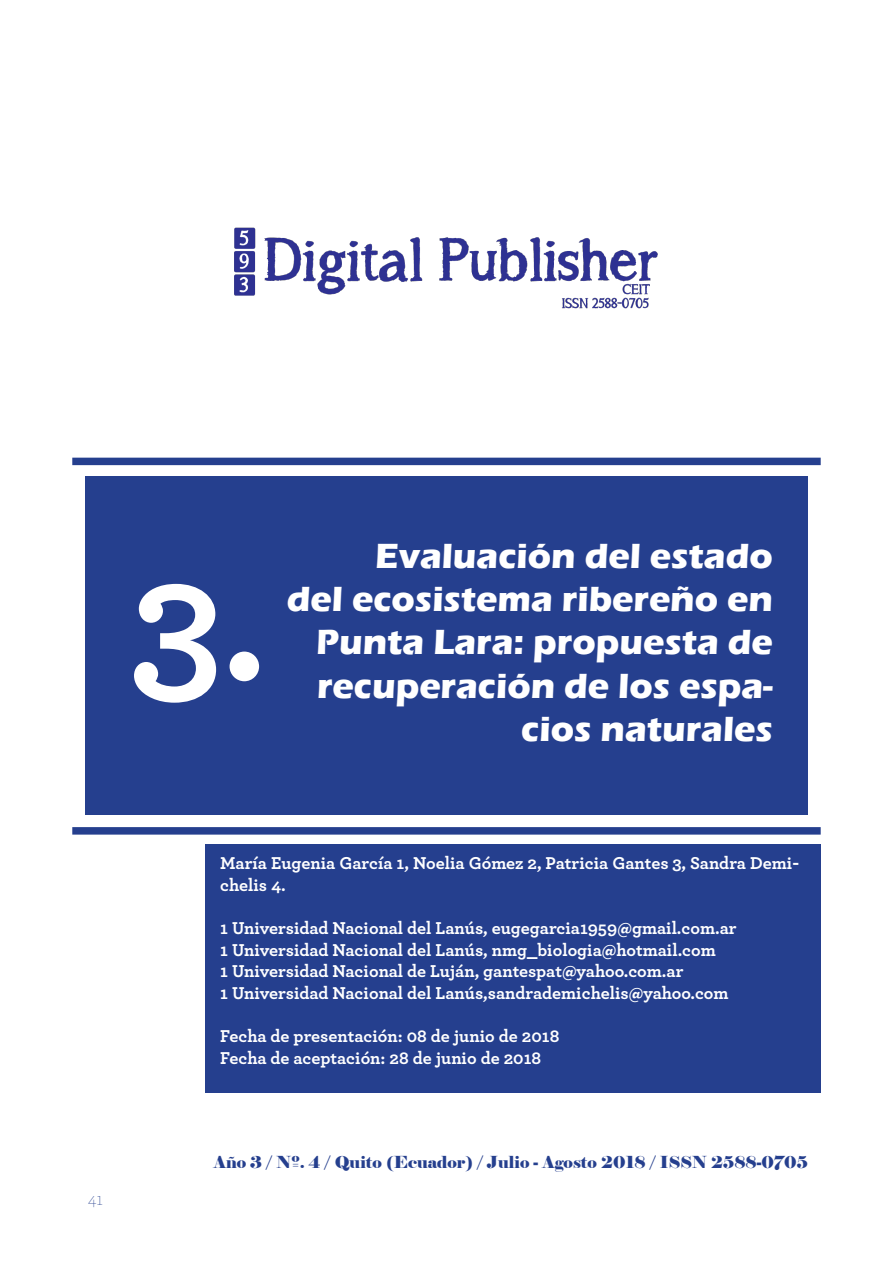
<style>
.page{position:relative;width:893px;height:1263px;background:#fff}
.page>*{position:absolute;margin:0;border:0;box-sizing:border-box;transform-origin:0 0}
.t1{font:700 180px "Archer";color:#fff}
.t2{font:700 36px/43.2px "Eras ITC";color:#fff;text-align:right}
.t3{font:700 18px/21.6px "Archer";color:#fff}
.t4{font:200 18px "Archer";color:#253f8e}
.t5{font:16.5px "Elephant";color:#253f8e}
</style>
<div class="page">
<div style="left:85px;top:476px;width:723px;height:338px;background:#253f8e"></div>
<div style="left:206px;top:844px;width:615px;height:249px;background:#253f8e"></div>
<div style="left:72px;top:458px;width:749px;height:7px;background:#253f8e"></div>
<div style="left:72px;top:827px;width:749px;height:8px;background:#253f8e"></div>
<img style="left:234px;top:227px;width:424px;height:82px">
<p class="t1" style="left:131px;top:478px;width:138px">3.</p>
<p class="t2" style="left:287px;top:534px;width:488px">Evaluación del estado<br>del ecosistema ribereño en<br>Punta Lara: propuesta de recuperación de los espa&shy;cios naturales</p>
<p class="t4" style="left:88px;top:1188px;width:16px">41</p>
<p class="t3" style="left:220px;top:851px;width:580px">María Eugenia García 1, Noelia Gómez 2, Patricia Gantes 3, Sandra Demi&shy;chelis 4.</p>
<p class="t3" style="left:220px;top:916px;width:518px">1 Universidad Nacional del Lanús, eugegarcia1959@gmail.com.ar</p>
<p class="t3" style="left:220px;top:937px;width:497px">1 Universidad Nacional del Lanús, nmg_biologia@hotmail.com</p>
<p class="t3" style="left:220px;top:959px;width:465px">1 Universidad Nacional de Luján, gantespat@yahoo.com.ar</p>
<p class="t3" style="left:220px;top:981px;width:510px">1 Universidad Nacional del Lanús,sandrademichelis@yahoo.com</p>
<p class="t3" style="left:220px;top:1024px;width:341px">Fecha de presentación: 08 de junio de 2018</p>
<p class="t3" style="left:220px;top:1045px;width:323px">Fecha de aceptación: 28 de junio de 2018</p>
<p class="t5" style="left:214px;top:1152px;width:596px">Año 3 / Nº. 4 / Quito (Ecuador) / Julio - Agosto 2018 / ISSN 2588-0705</p>
</div>
